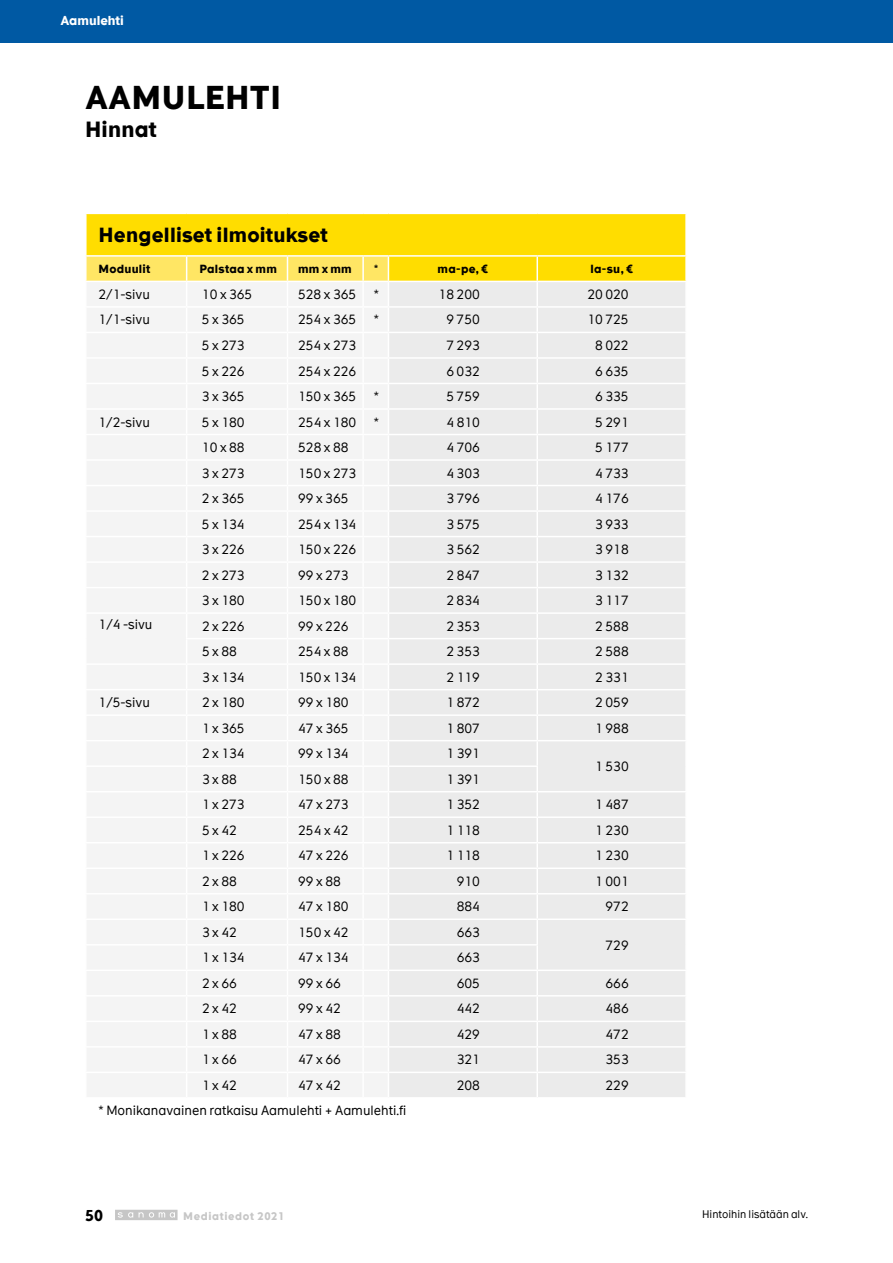
<style>
.page{position:relative;width:893px;height:1263px;background:#fff}
.page>*{position:absolute;margin:0;border:0;box-sizing:border-box;transform-origin:0 0}
.t1{font:700 31.5px "The Message";letter-spacing:.005em;color:#000}
.t2{font:700 21px "The Message";letter-spacing:.01em;color:#000}
.t3{font:700 19.5px "The Message";letter-spacing:.01em;color:#000}
.t4{font:700 15px "The Message";color:#000}
.t5{font:12.75px "The Message";color:#000}
.t6{font:700 12.3px "The Message";color:#fff}
.t7{font:700 11.25px "The Message";letter-spacing:.02em;color:#000}
.t8{font:10.5px "The Message";color:#000}
.t9{font:700 10.5px "The Message";letter-spacing:.06em;color:#c6c6c6}
</style>
<div class="page">
<svg style="left:115px;top:1210px;width:63px;height:10px"></svg>
<svg style="left:86px;top:213px;width:600px;height:884px"></svg>
<hr style="left:537px;top:1071px;width:150px;height:2px;background:#fff">
<hr style="left:536px;top:1073px;width:2px;height:24px;background:#fff">
<hr style="left:685px;top:1073px;width:2px;height:24px;background:#fff">
<div style="left:0;top:0;width:893px;height:43px;background:#0059a3"></div>
<p class="t6" style="left:60px;top:13px;width:65px">Aamulehti</p>
<h1 class="t1" style="left:85px;top:77px;width:198px">AAMULEHTI</h1>
<h2 class="t2" style="left:85px;top:116px;width:73px">Hinnat</h2>
<h3 class="t3" style="left:99px;top:222px;width:231px">Hengelliset ilmoitukset</h3>
<p class="t7" style="left:99px;top:261px;width:53px">Moduulit</p>
<p class="t7" style="left:199px;top:261px;width:79px">Palstaa x mm</p>
<p class="t7" style="left:298px;top:261px;width:55px">mm x mm</p>
<p class="t7" style="left:374px;top:261px;width:6px">*</p>
<p class="t7" style="left:438px;top:261px;width:52px">ma-pe, €</p>
<p class="t7" style="left:591px;top:261px;width:44px">la-su, €</p>
<p class="t5" style="left:99px;top:286px;width:53px">2/1-sivu</p>
<p class="t5" style="left:202px;top:286px;width:52px">10 x 365</p>
<p class="t5" style="left:298px;top:286px;width:60px">528 x 365</p>
<p class="t5" style="left:374px;top:286px;width:7px">*</p>
<p class="t5" style="left:439px;top:286px;width:43px">18 200</p>
<p class="t5" style="left:587px;top:286px;width:43px">20 020</p>
<p class="t5" style="left:99px;top:312px;width:53px">1/1-sivu</p>
<p class="t5" style="left:202px;top:312px;width:44px">5 x 365</p>
<p class="t5" style="left:298px;top:312px;width:60px">254 x 365</p>
<p class="t5" style="left:374px;top:312px;width:7px">*</p>
<p class="t5" style="left:446px;top:312px;width:35px">9 750</p>
<p class="t5" style="left:587px;top:312px;width:43px">10 725</p>
<p class="t5" style="left:202px;top:337px;width:44px">5 x 273</p>
<p class="t5" style="left:298px;top:337px;width:60px">254 x 273</p>
<p class="t5" style="left:446px;top:337px;width:35px">7 293</p>
<p class="t5" style="left:595px;top:337px;width:35px">8 022</p>
<p class="t5" style="left:202px;top:363px;width:44px">5 x 226</p>
<p class="t5" style="left:298px;top:363px;width:60px">254 x 226</p>
<p class="t5" style="left:446px;top:363px;width:35px">6 032</p>
<p class="t5" style="left:595px;top:363px;width:35px">6 635</p>
<p class="t5" style="left:202px;top:388px;width:44px">3 x 365</p>
<p class="t5" style="left:298px;top:388px;width:60px">150 x 365</p>
<p class="t5" style="left:374px;top:388px;width:7px">*</p>
<p class="t5" style="left:446px;top:388px;width:35px">5 759</p>
<p class="t5" style="left:595px;top:388px;width:35px">6 335</p>
<p class="t5" style="left:99px;top:414px;width:53px">1/2-sivu</p>
<p class="t5" style="left:202px;top:414px;width:44px">5 x 180</p>
<p class="t5" style="left:298px;top:414px;width:60px">254 x 180</p>
<p class="t5" style="left:374px;top:414px;width:7px">*</p>
<p class="t5" style="left:446px;top:414px;width:35px">4 810</p>
<p class="t5" style="left:595px;top:414px;width:35px">5 291</p>
<p class="t5" style="left:202px;top:439px;width:44px">10 x 88</p>
<p class="t5" style="left:298px;top:439px;width:52px">528 x 88</p>
<p class="t5" style="left:446px;top:439px;width:35px">4 706</p>
<p class="t5" style="left:595px;top:439px;width:35px">5 177</p>
<p class="t5" style="left:202px;top:465px;width:44px">3 x 273</p>
<p class="t5" style="left:298px;top:465px;width:60px">150 x 273</p>
<p class="t5" style="left:446px;top:465px;width:35px">4 303</p>
<p class="t5" style="left:595px;top:465px;width:35px">4 733</p>
<p class="t5" style="left:202px;top:490px;width:44px">2 x 365</p>
<p class="t5" style="left:298px;top:490px;width:52px">99 x 365</p>
<p class="t5" style="left:446px;top:490px;width:35px">3 796</p>
<p class="t5" style="left:595px;top:490px;width:35px">4 176</p>
<p class="t5" style="left:202px;top:516px;width:44px">5 x 134</p>
<p class="t5" style="left:298px;top:516px;width:60px">254 x 134</p>
<p class="t5" style="left:446px;top:516px;width:35px">3 575</p>
<p class="t5" style="left:595px;top:516px;width:35px">3 933</p>
<p class="t5" style="left:202px;top:541px;width:44px">3 x 226</p>
<p class="t5" style="left:298px;top:541px;width:60px">150 x 226</p>
<p class="t5" style="left:446px;top:541px;width:35px">3 562</p>
<p class="t5" style="left:595px;top:541px;width:35px">3 918</p>
<p class="t5" style="left:202px;top:567px;width:44px">2 x 273</p>
<p class="t5" style="left:298px;top:567px;width:52px">99 x 273</p>
<p class="t5" style="left:446px;top:567px;width:35px">2 847</p>
<p class="t5" style="left:595px;top:567px;width:35px">3 132</p>
<p class="t5" style="left:202px;top:592px;width:44px">3 x 180</p>
<p class="t5" style="left:298px;top:592px;width:60px">150 x 180</p>
<p class="t5" style="left:446px;top:592px;width:35px">2 834</p>
<p class="t5" style="left:595px;top:592px;width:35px">3 117</p>
<p class="t5" style="left:99px;top:616px;width:55px">1/4 -sivu</p>
<p class="t5" style="left:202px;top:618px;width:44px">2 x 226</p>
<p class="t5" style="left:298px;top:618px;width:52px">99 x 226</p>
<p class="t5" style="left:446px;top:618px;width:35px">2 353</p>
<p class="t5" style="left:595px;top:618px;width:35px">2 588</p>
<p class="t5" style="left:202px;top:643px;width:36px">5 x 88</p>
<p class="t5" style="left:298px;top:643px;width:52px">254 x 88</p>
<p class="t5" style="left:446px;top:643px;width:35px">2 353</p>
<p class="t5" style="left:595px;top:643px;width:35px">2 588</p>
<p class="t5" style="left:202px;top:669px;width:44px">3 x 134</p>
<p class="t5" style="left:298px;top:669px;width:60px">150 x 134</p>
<p class="t5" style="left:446px;top:669px;width:35px">2 119</p>
<p class="t5" style="left:595px;top:669px;width:35px">2 331</p>
<p class="t5" style="left:99px;top:694px;width:53px">1/5-sivu</p>
<p class="t5" style="left:202px;top:694px;width:44px">2 x 180</p>
<p class="t5" style="left:298px;top:694px;width:52px">99 x 180</p>
<p class="t5" style="left:446px;top:694px;width:35px">1 872</p>
<p class="t5" style="left:595px;top:694px;width:35px">2 059</p>
<p class="t5" style="left:202px;top:720px;width:44px">1 x 365</p>
<p class="t5" style="left:298px;top:720px;width:52px">47 x 365</p>
<p class="t5" style="left:446px;top:720px;width:35px">1 807</p>
<p class="t5" style="left:595px;top:720px;width:35px">1 988</p>
<p class="t5" style="left:202px;top:746px;width:44px">2 x 134</p>
<p class="t5" style="left:298px;top:746px;width:52px">99 x 134</p>
<p class="t5" style="left:446px;top:746px;width:35px">1 391</p>
<p class="t5" style="left:595px;top:758px;width:35px">1 530</p>
<p class="t5" style="left:202px;top:771px;width:36px">3 x 88</p>
<p class="t5" style="left:298px;top:771px;width:52px">150 x 88</p>
<p class="t5" style="left:446px;top:771px;width:35px">1 391</p>
<p class="t5" style="left:202px;top:797px;width:44px">1 x 273</p>
<p class="t5" style="left:298px;top:797px;width:52px">47 x 273</p>
<p class="t5" style="left:446px;top:797px;width:35px">1 352</p>
<p class="t5" style="left:595px;top:797px;width:35px">1 487</p>
<p class="t5" style="left:202px;top:822px;width:36px">5 x 42</p>
<p class="t5" style="left:298px;top:822px;width:52px">254 x 42</p>
<p class="t5" style="left:446px;top:822px;width:35px">1 118</p>
<p class="t5" style="left:595px;top:822px;width:35px">1 230</p>
<p class="t5" style="left:202px;top:848px;width:44px">1 x 226</p>
<p class="t5" style="left:298px;top:848px;width:52px">47 x 226</p>
<p class="t5" style="left:446px;top:848px;width:35px">1 118</p>
<p class="t5" style="left:595px;top:848px;width:35px">1 230</p>
<p class="t5" style="left:202px;top:873px;width:36px">2 x 88</p>
<p class="t5" style="left:298px;top:873px;width:44px">99 x 88</p>
<p class="t5" style="left:457px;top:873px;width:25px">910</p>
<p class="t5" style="left:595px;top:873px;width:35px">1 001</p>
<p class="t5" style="left:202px;top:899px;width:44px">1 x 180</p>
<p class="t5" style="left:298px;top:899px;width:52px">47 x 180</p>
<p class="t5" style="left:457px;top:899px;width:25px">884</p>
<p class="t5" style="left:605px;top:899px;width:25px">972</p>
<p class="t5" style="left:202px;top:924px;width:36px">3 x 42</p>
<p class="t5" style="left:298px;top:924px;width:52px">150 x 42</p>
<p class="t5" style="left:457px;top:924px;width:25px">663</p>
<p class="t5" style="left:605px;top:937px;width:25px">729</p>
<p class="t5" style="left:202px;top:950px;width:44px">1 x 134</p>
<p class="t5" style="left:298px;top:950px;width:52px">47 x 134</p>
<p class="t5" style="left:457px;top:950px;width:25px">663</p>
<p class="t5" style="left:202px;top:975px;width:36px">2 x 66</p>
<p class="t5" style="left:298px;top:975px;width:44px">99 x 66</p>
<p class="t5" style="left:457px;top:975px;width:25px">605</p>
<p class="t5" style="left:605px;top:975px;width:25px">666</p>
<p class="t5" style="left:202px;top:1001px;width:36px">2 x 42</p>
<p class="t5" style="left:298px;top:1001px;width:44px">99 x 42</p>
<p class="t5" style="left:457px;top:1001px;width:25px">442</p>
<p class="t5" style="left:605px;top:1001px;width:25px">486</p>
<p class="t5" style="left:202px;top:1026px;width:36px">1 x 88</p>
<p class="t5" style="left:298px;top:1026px;width:44px">47 x 88</p>
<p class="t5" style="left:457px;top:1026px;width:25px">429</p>
<p class="t5" style="left:605px;top:1026px;width:25px">472</p>
<p class="t5" style="left:202px;top:1052px;width:36px">1 x 66</p>
<p class="t5" style="left:298px;top:1052px;width:44px">47 x 66</p>
<p class="t5" style="left:457px;top:1052px;width:25px">321</p>
<p class="t5" style="left:605px;top:1052px;width:25px">353</p>
<p class="t5" style="left:202px;top:1077px;width:36px">1 x 42</p>
<p class="t5" style="left:298px;top:1077px;width:44px">47 x 42</p>
<p class="t5" style="left:457px;top:1077px;width:25px">208</p>
<p class="t5" style="left:605px;top:1077px;width:25px">229</p>
<p class="t5" style="left:99px;top:1103px;width:309px">* Monikanavainen ratkaisu Aamulehti + Aamulehti.fi</p>
<p class="t4" style="left:85px;top:1205px;width:20px">50</p>
<p class="t9" style="left:183px;top:1209px;width:103px">Mediatiedot 2021</p>
<p class="t8" style="left:702px;top:1208px;width:107px">Hintoihin lisätään alv.</p>
</div>
